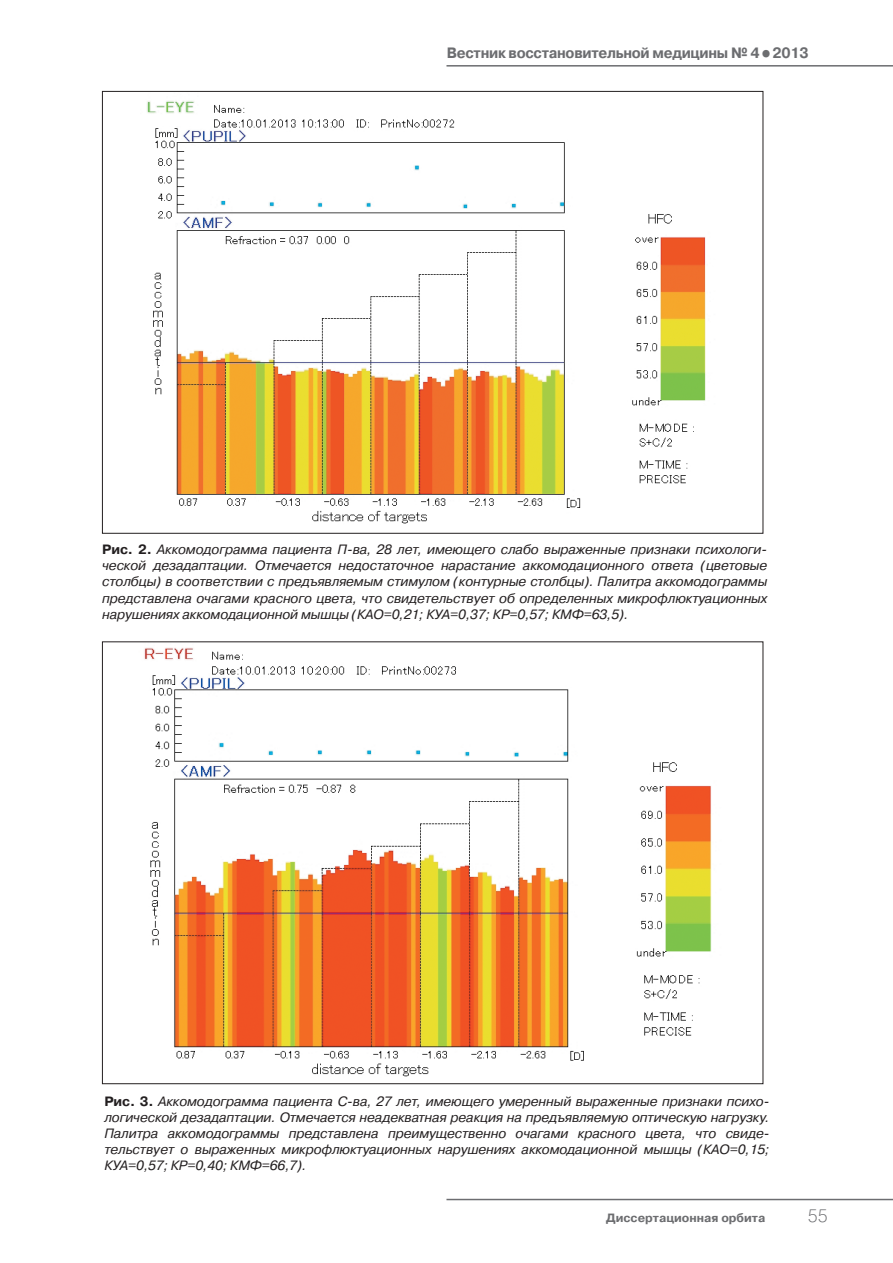
<style>
.page{position:relative;width:893px;height:1263px;background:#fff}
.page>*{position:absolute;margin:0;border:0;box-sizing:border-box;transform-origin:0 0}
.t1{font:18px "Pragmatica Light C";color:#6c6d70}
.t2{font:700 15px "Pragmatica C";letter-spacing:-.02em;color:#6c6d70;scale:.95 1}
.t3{font:italic 13.5px/16.2px "Pragmatica C";letter-spacing:-.01em;color:#231f20;text-align:justify}
.t4{font:700 12px "Pragmatica C";color:#6c6d70}
.s1{font-size:21px}
.s2{font-weight:700;font-style:normal}
</style>
<div class="page">
<hr style="left:446px;top:1199px;width:447px;height:1px;background:#6c6d70">
<hr style="left:446px;top:65px;width:447px;height:2px;background:#6c6d70">
<img style="left:147px;top:101px;width:559px;height:423px">
<img style="left:144px;top:647px;width:568px;height:430px">
<p class="t2" style="left:447px;top:45px;width:383px">Вестник восстановительной медицины № 4<span class="s1">•</span>2013</p>
<p class="t3" style="left:102px;top:541px;width:667px"><span class="s2">Рис. 2.</span> Аккомодограмма пациента П-ва, 28 лет, имеющего слабо выраженные признаки психологи&shy;ческой дезадаптации. Отмечается недостаточное нарастание аккомодационного ответа (цветовые столбцы) в соответствии с предъявляемым стимулом (контурные столбцы). Палитра аккомодограммы представлена очагами красного цвета, что свидетельствует об определенных микрофлюктуационных нарушениях аккомодационной мышцы (КАО=0,21; КУА=0,37; КР=0,57; КМФ=63,5).</p>
<p class="t3" style="left:104px;top:1093px;width:667px"><span class="s2">Рис. 3.</span> Аккомодограмма пациента С-ва, 27 лет, имеющего умеренный выраженные признаки психо&shy;логической дезадаптации. Отмечается неадекватная реакция на предъявляемую оптическую нагрузку.<br>Палитра аккомодограммы представлена преимущественно очагами красного цвета, что свиде&shy;тельствует о выраженных микрофлюктуационных нарушениях аккомодационной мышцы (КАО=0,15; КУА=0,57; КР=0,40; КМФ=66,7).</p>
<p class="t4" style="left:606px;top:1211px;width:161px">Диссертационная орбита</p>
<h1 class="t1" style="left:808px;top:1206px;width:21px">55</h1>
</div>
